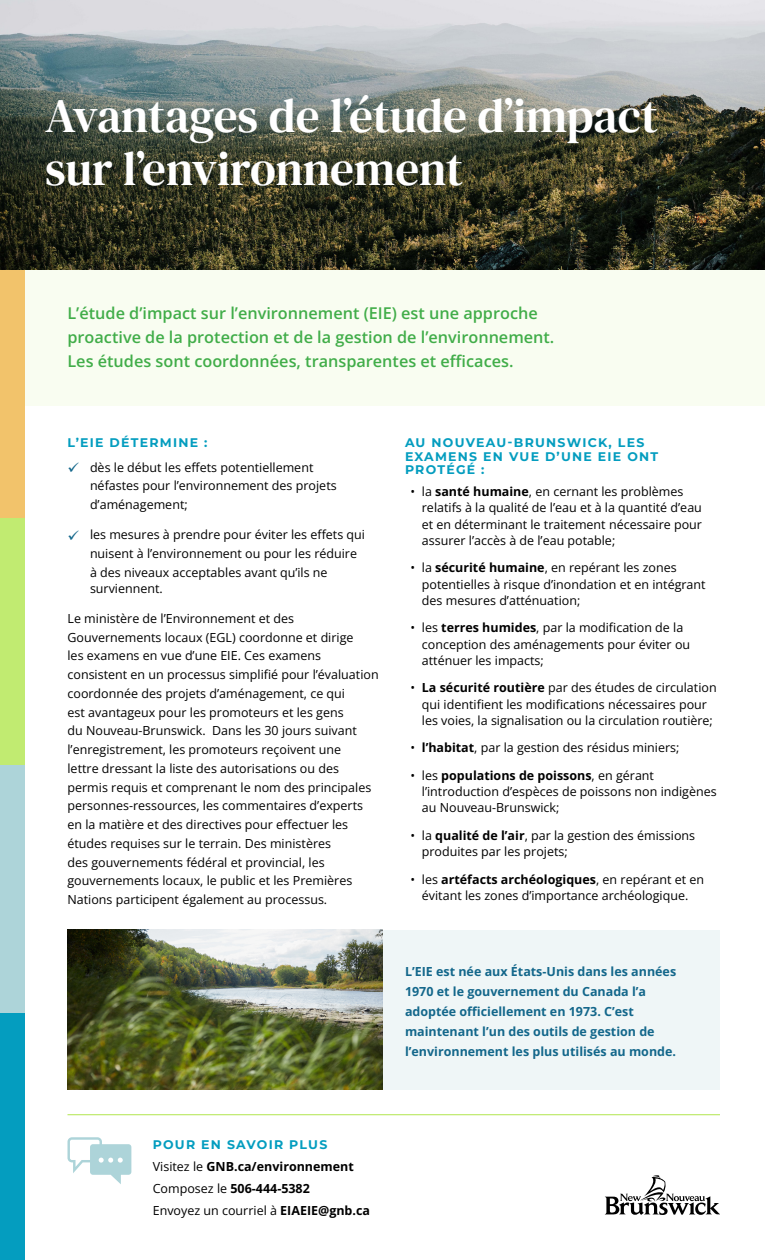
<style>
.page{position:relative;width:765px;height:1260px;background:#fff}
.page>*{position:absolute;margin:0;border:0;box-sizing:border-box;transform-origin:0 0}
.t1{font:47.5px/52.5px "DM Serif Text";color:#fff}
.t2{font:600 16.25px/23.8px "Open Sans";color:#41ad49}
.t3{font:12.5px/18.8px "Open Sans";color:#000}
.t4{font:700 12.5px/20px "Open Sans";color:#13678b}
.t5{font:700 12.5px/13.5px "Montserrat";letter-spacing:.1em;color:#049dbf}
.t6{font:700 12.5px/21.9px "Open Sans";color:#000}
.s1{color:#13678b}
.s2{font-weight:700}
.s3{font-weight:400}
</style>
<div class="page">
<div style="left:25px;top:268px;width:740px;height:138px;background:#f9fdf1"></div>
<img style="left:0;top:0;width:765px;height:270px">
<div style="left:68px;top:930px;width:652px;height:159px;background:#eff6f7"></div>
<img style="left:68px;top:930px;width:314px;height:159px">
<div style="left:0;top:1012px;width:25px;height:248px;background:#049dbf"></div>
<div style="left:0;top:765px;width:25px;height:247px;background:#add4d9"></div>
<div style="left:0;top:518px;width:25px;height:247px;background:#c1eb71"></div>
<div style="left:0;top:270px;width:25px;height:248px;background:#f2c36b"></div>
<hr style="left:68px;top:1114px;width:652px;height:1px;background:#c1eb71">
<svg style="left:605px;top:1175px;width:115px;height:40px"></svg>
<svg style="left:67px;top:1137px;width:64px;height:47px"></svg>
<h1 class="t1" style="left:45px;top:90px;width:615px">Avantages de l’étude d’impact sur l’environnement</h1>
<h2 class="t2" style="left:68px;top:301px;width:488px">L’étude d’impact sur l’environnement (EIE) est une approche proactive de la protection et de la gestion de l’environnement.<br>Les études sont coordonnées, transparentes et efficaces.</h2>
<p class="t5" style="left:68px;top:436px;width:141px">L’EIE DÉTERMINE :</p>
<p class="t3" style="left:90px;top:458px;width:248px;text-indent:-22px"><span class="s1">✓</span> dès le début les effets potentiellement néfastes pour l’environnement des projets d’aménagement;</p>
<p class="t3" style="left:90px;top:525px;width:277px;text-indent:-22px"><span class="s1">✓</span> les mesures à prendre pour éviter les effets qui nuisent à l’environnement ou pour les réduire à des niveaux acceptables avant qu’ils ne</p>
<p class="t3" style="left:90px;top:579px;width:74px">surviennent.</p>
<p class="t3" style="left:68px;top:609px;width:313px">Le ministère de l’Environnement et des Gouvernements locaux (EGL) coordonne et dirige<br>les examens en vue d’une EIE. Ces examens consistent en un processus simplifié pour l’évaluation coordonnée des projets d’aménagement, ce qui<br>est avantageux pour les promoteurs et les gens<br>du Nouveau-Brunswick. Dans les 30 jours suivant l’enregistrement, les promoteurs reçoivent une<br>lettre dressant la liste des autorisations ou des permis requis et comprenant le nom des principales personnes-ressources, les commentaires d’experts en la matière et des directives pour effectuer les études requises sur le terrain. Des ministères<br>des gouvernements fédéral et provincial, les gouvernements locaux, le public et les Premières Nations participent également au processus.</p>
<p class="t5" style="left:405px;top:436px;width:255px">AU NOUVEAU-BRUNSWICK, LES<br>EXAMENS EN VUE D’UNE EIE ONT<br>PROTÉGÉ :</p>
<p class="t3" style="left:422px;top:483px;width:282px;line-height:16.2px;text-indent:-11px">• la <span class="s2">santé humaine</span>, en cernant les problèmes relatifs à la qualité de l’eau et à la quantité d’eau et en déterminant le traitement nécessaire pour assurer l’accès à de l’eau potable;</p>
<p class="t3" style="left:422px;top:559px;width:285px;line-height:16.2px;text-indent:-11px">• la <span class="s2">sécurité humaine</span>, en repérant les zones potentielles à risque d’inondation et en intégrant des mesures d’atténuation;</p>
<p class="t3" style="left:422px;top:619px;width:270px;line-height:16.2px;text-indent:-11px">• les <span class="s2">terres humides</span>, par la modification de la conception des aménagements pour éviter ou atténuer les impacts;</p>
<p class="t3" style="left:422px;top:679px;width:296px;line-height:16.2px;text-indent:-11px">• <span class="s2">La sécurité routière</span> par des études de circulation qui identifient les modifications nécessaires pour les voies, la signalisation ou la circulation routière;</p>
<p class="t3" style="left:411px;top:738px;width:270px">• <span class="s2">l’habitat</span>, par la gestion des résidus miniers;</p>
<p class="t3" style="left:422px;top:767px;width:296px;line-height:16.2px;text-indent:-11px">• les <span class="s2">populations de poissons</span>, en gérant l’introduction d’espèces de poissons non indigènes au Nouveau-Brunswick;</p>
<p class="t3" style="left:422px;top:827px;width:275px;line-height:16.2px;text-indent:-11px">• la <span class="s2">qualité de l’air</span>, par la gestion des émissions produites par les projets;</p>
<p class="t3" style="left:411px;top:871px;width:295px;line-height:16.2px;text-align:center">• les <span class="s2">artéfacts archéologiques</span>, en repérant et en évitant les zones d’importance archéologique.</p>
<p class="t4" style="left:405px;top:961px;width:273px">L’EIE est née aux États-Unis dans les années 1970 et le gouvernement du Canada l’a adoptée officiellement en 1973. C’est maintenant l’un des outils de gestion de l’environnement les plus utilisés au monde.</p>
<p class="t5" style="left:153px;top:1138px;width:176px">POUR EN SAVOIR PLUS</p>
<p class="t6" style="left:153px;top:1155px;width:219px"><span class="s3">Visitez le</span> GNB.ca/environnement<br><span class="s3">Composez le</span> 506-444-5382<br><span class="s3">Envoyez un courriel à</span> EIAEIE@gnb.ca</p>
</div>
